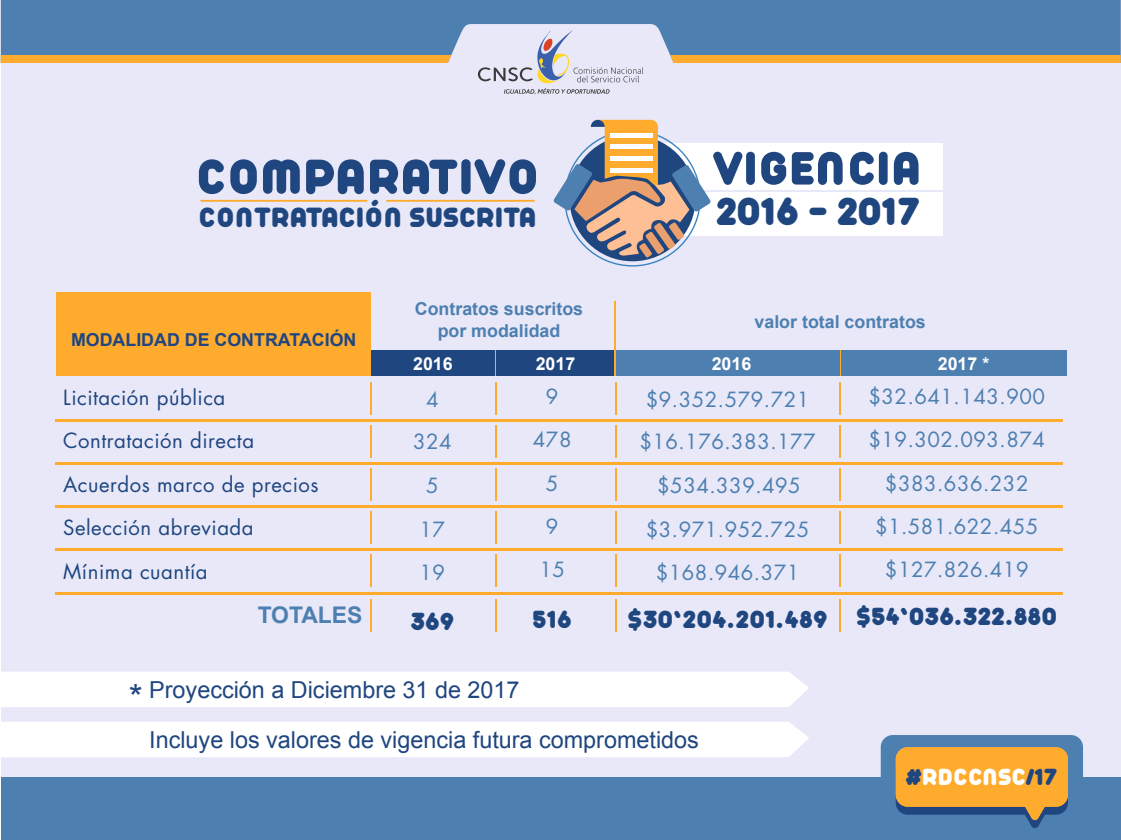
<style>
.page{position:relative;width:1121px;height:840px;background:#fff}
.page>*{position:absolute;margin:0;border:0;box-sizing:border-box;transform-origin:0 0}
.t1{font:900 53.3px "Arista Pro";color:#1f467f}
.t2{font:900 50.7px "Arista Pro";color:#1f467f}
.t3{font:900 42.5px "Arista Pro";color:#1f467f}
.t4{font:36px "Arial";color:#1f467f}
.t5{font:900 30.3px "Arista Pro";color:#1f467f}
.t6{font:900 27px "Arista Pro";letter-spacing:.025em;color:#1f467f}
.t7{font:900 25.4px "Arista Pro";color:#fff}
.t8{font:23.4px "Arial";color:#1f467f}
.t9{font:700 22.9px "Arial";color:#4d7fb0}
.t10{font:20.4px "Futura Std";letter-spacing:.025em;color:#4d7fb0}
.t11{font:20.4px "Futura Std";letter-spacing:.025em;color:#1f467f}
.t12{font:700 17.8px/21.6px "Arial";color:#4d7fb0;text-align:center}
.t13{font:700 17.8px "Arial";color:#1f467f}
.t14{font:700 17.8px "Arial";color:#fff}
.s1{color:#1f467f}
</style>
<div class="page">
<div style="left:1px;top:0;width:1120px;height:840px;background:#e8e8f9"></div>
<div style="left:1px;top:777px;width:1120px;height:63px;background:#4d7fb0"></div>
<div style="left:881px;top:735px;width:202px;height:70px;background:#4d7fb0;border-radius:12px"></div>
<div style="left:896px;top:755px;width:172px;height:60px;background:#1f467f;border-radius:12px"></div>
<div style="left:896px;top:747px;width:172px;height:60px;background:#ffab2e;border-radius:12px"></div>
<svg style="left:1011px;top:806px;width:48px;height:22px"></svg>
<div style="left:1px;top:0;width:1120px;height:56px;background:#4d7fb0"></div>
<svg style="left:478px;top:30px;width:166px;height:64px"></svg>
<div style="left:1px;top:55px;width:450px;height:8px;background:#ffab2e"></div>
<div style="left:670px;top:55px;width:451px;height:8px;background:#ffab2e"></div>
<div style="left:56px;top:292px;width:315px;height:59px;background:#ffab2e"></div>
<div style="left:56px;top:351px;width:898px;height:25px;background:#ffab2e"></div>
<div style="left:497px;top:351px;width:117px;height:25px;background:#1f467f"></div>
<div style="left:371px;top:351px;width:124px;height:25px;background:#1f467f"></div>
<div style="left:841px;top:351px;width:225px;height:25px;background:#4d7fb0"></div>
<div style="left:616px;top:351px;width:223px;height:25px;background:#4d7fb0"></div>
<hr style="left:614px;top:301px;width:2px;height:53px;background:#ffab2e">
<hr style="left:55px;top:419px;width:1008px;height:3px;background:#ffab2e">
<hr style="left:371px;top:382px;width:1px;height:32px;background:#ffab2e">
<hr style="left:495px;top:382px;width:2px;height:32px;background:#ffab2e">
<hr style="left:615px;top:382px;width:1px;height:32px;background:#ffab2e">
<hr style="left:839px;top:382px;width:2px;height:32px;background:#ffab2e">
<hr style="left:55px;top:505px;width:1008px;height:3px;background:#ffab2e">
<hr style="left:371px;top:468px;width:1px;height:32px;background:#ffab2e">
<hr style="left:495px;top:468px;width:2px;height:32px;background:#ffab2e">
<hr style="left:615px;top:468px;width:1px;height:32px;background:#ffab2e">
<hr style="left:839px;top:468px;width:2px;height:32px;background:#ffab2e">
<hr style="left:55px;top:463px;width:1008px;height:2px;background:#ffab2e">
<hr style="left:371px;top:425px;width:1px;height:33px;background:#ffab2e">
<hr style="left:495px;top:425px;width:2px;height:33px;background:#ffab2e">
<hr style="left:615px;top:425px;width:1px;height:33px;background:#ffab2e">
<hr style="left:839px;top:425px;width:2px;height:33px;background:#ffab2e">
<hr style="left:55px;top:549px;width:1008px;height:2px;background:#ffab2e">
<hr style="left:371px;top:512px;width:1px;height:32px;background:#ffab2e">
<hr style="left:495px;top:512px;width:2px;height:32px;background:#ffab2e">
<hr style="left:615px;top:512px;width:1px;height:32px;background:#ffab2e">
<hr style="left:839px;top:512px;width:2px;height:32px;background:#ffab2e">
<hr style="left:55px;top:592px;width:1008px;height:2px;background:#ffab2e">
<hr style="left:371px;top:555px;width:1px;height:32px;background:#ffab2e">
<hr style="left:495px;top:555px;width:2px;height:32px;background:#ffab2e">
<hr style="left:615px;top:555px;width:1px;height:32px;background:#ffab2e">
<hr style="left:839px;top:555px;width:2px;height:32px;background:#ffab2e">
<hr style="left:371px;top:599px;width:1px;height:32px;background:#ffab2e">
<hr style="left:495px;top:599px;width:2px;height:32px;background:#ffab2e">
<hr style="left:615px;top:599px;width:1px;height:32px;background:#ffab2e">
<hr style="left:839px;top:599px;width:2px;height:32px;background:#ffab2e">
<div style="left:663px;top:143px;width:280px;height:93px;background:#fff"></div>
<hr style="left:691px;top:190px;width:256px;height:1px;background:#e8e8f9">
<svg style="left:553px;top:120px;width:158px;height:147px"></svg>
<hr style="left:200px;top:200px;width:168px;height:2px;background:#ffab2e">
<hr style="left:386px;top:200px;width:149px;height:2px;background:#ffab2e">
<div style="left:1px;top:672px;width:808px;height:35px;background:#fff"></div>
<div style="left:1px;top:722px;width:808px;height:35px;background:#fff"></div>
<h1 class="t1" style="left:196px;top:142px;width:345px">COMPARATIVO</h1>
<h3 class="t5" style="left:198px;top:197px;width:340px">CONTRATACIÓN SUSCRITA</h3>
<p class="t13" style="left:71px;top:328px;width:287px">MODALIDAD DE CONTRATACIÓN</p>
<p class="t12" style="left:415px;top:298px;width:170px">Contratos suscritos por modalidad</p>
<p class="t14" style="left:413px;top:352px;width:41px">2016</p>
<p class="t14" style="left:536px;top:352px;width:41px">2017</p>
<h2 class="t2" style="left:713px;top:135px;width:210px">VIGENCIA</h2>
<h3 class="t3" style="left:716px;top:184px;width:205px">2016 - 2017</h3>
<p class="t12" style="left:755px;top:311px;width:173px">valor total contratos</p>
<p class="t14" style="left:712px;top:352px;width:41px">2016</p>
<p class="t14" style="left:938px;top:352px;width:53px">2017 *</p>
<p class="t11" style="left:63px;top:385px;width:164px">Licitación pública</p>
<p class="t10" style="left:426px;top:386px;width:14px">4</p>
<p class="t10" style="left:546px;top:383px;width:14px">9</p>
<p class="t10" style="left:646px;top:386px;width:165px">$9.352.579.721</p>
<p class="t10" style="left:869px;top:383px;width:178px">$32.641.143.900</p>
<p class="t11" style="left:63px;top:427px;width:192px">Contratación directa</p>
<p class="t10" style="left:413px;top:429px;width:40px">324</p>
<p class="t10" style="left:533px;top:426px;width:40px">478</p>
<p class="t10" style="left:639px;top:429px;width:178px">$16.176.383.177</p>
<p class="t10" style="left:869px;top:426px;width:178px">$19.302.093.874</p>
<p class="t11" style="left:63px;top:471px;width:257px">Acuerdos marco de precios</p>
<p class="t10" style="left:426px;top:473px;width:14px">5</p>
<p class="t10" style="left:546px;top:470px;width:14px">5</p>
<p class="t10" style="left:657px;top:473px;width:145px">$534.339.495</p>
<p class="t10" style="left:885px;top:470px;width:145px">$383.636.232</p>
<p class="t11" style="left:63px;top:515px;width:192px">Selección abreviada</p>
<p class="t10" style="left:420px;top:516px;width:27px">17</p>
<p class="t10" style="left:546px;top:514px;width:14px">9</p>
<p class="t10" style="left:646px;top:516px;width:165px">$3.971.952.725</p>
<p class="t10" style="left:875px;top:514px;width:165px">$1.581.622.455</p>
<p class="t11" style="left:63px;top:558px;width:146px">Mínima cuantía</p>
<p class="t10" style="left:420px;top:559px;width:27px">19</p>
<p class="t10" style="left:539px;top:557px;width:27px">15</p>
<p class="t10" style="left:656px;top:559px;width:145px">$168.946.371</p>
<p class="t10" style="left:885px;top:557px;width:145px">$127.826.419</p>
<p class="t9" style="left:258px;top:600px;width:106px">TOTALES</p>
<h3 class="t6" style="left:411px;top:603px;width:45px">369</h3>
<h3 class="t6" style="left:533px;top:602px;width:40px">516</h3>
<h3 class="t6" style="left:628px;top:600px;width:431px">$30’204.201.489 $54’036.322.880</h3>
<h3 class="t4" style="left:129px;top:674px;width:16px">*</h3>
<p class="t8" style="left:149px;top:674px;width:372px">Proyección a Diciembre 31 de 2017</p>
<p class="t8" style="left:149px;top:724px;width:551px">Incluye los valores de vigencia futura comprometidos</p>
<p class="t7" style="left:906px;top:760px;width:153px"><span class="s1">#</span>RDCCNSC<span class="s1">/17</span></p>
</div>
